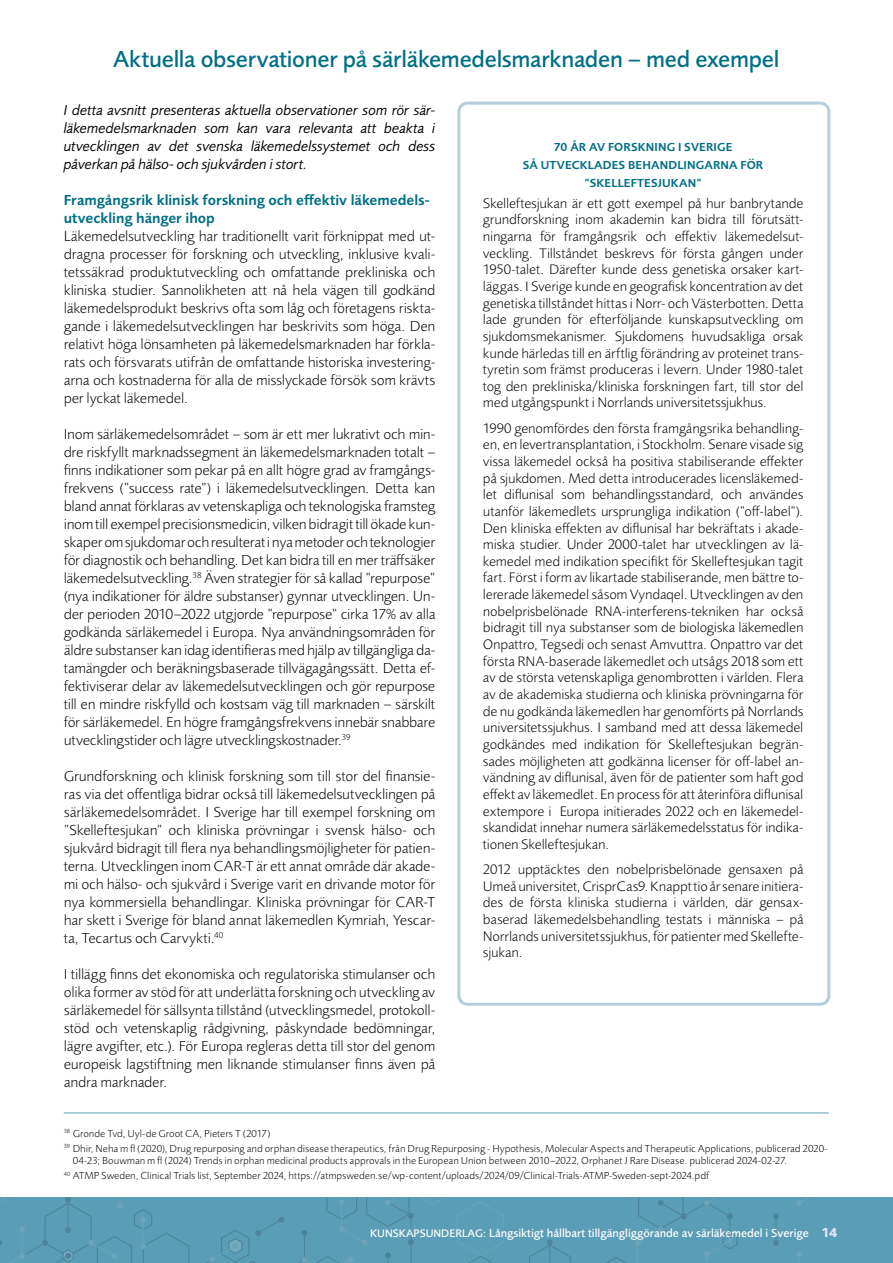
<style>
.page{position:relative;width:893px;height:1263px;background:#fff}
.page>*{position:absolute;margin:0;border:0;box-sizing:border-box;transform-origin:0 0}
.t1{font:500 24px "Vrmdrv Foundry Sans";letter-spacing:-.01em;color:#006f86}
.t2{font:300 15px/18px "Xbncmb Foundry Sans";letter-spacing:-.005em;color:#000;text-align:justify}
.t3{font:italic 15px/18px "Gbtnsq Foundry Sans";letter-spacing:-.005em;color:#000;text-align:justify}
.t4{font:600 15px/18px "Rsrmfd Foundry Sans";color:#006f86}
.t5{font:300 14.25px/16.6px "Xbncmb Foundry Sans";letter-spacing:-.005em;color:#000;text-align:justify}
.t6{font:500 12px "Vxwfvm Foundry Sans";color:#fff}
.t7{font:600 12px/18px "Rsrmfd Foundry Sans";letter-spacing:.01em;color:#006f86;text-align:center}
.t8{font:300 10.5px/14.7px "Xbncmb Foundry Sans";letter-spacing:.01em;color:#000}
.s1{font-size:11.25px}
.s2{font-family:"Foundry Sans"}
.s3{font-family:"Ddkhsn Foundry Sans";font-weight:700;font-size:13.5px;color:#dce8f7}
</style>
<div class="page">
<div style="left:0;top:1197px;width:893px;height:66px;background:#5a9db6"></div>
<hr style="left:64px;top:1113px;width:765px;height:1px;background:#5a9db6">
<div style="left:457px;top:102px;width:373px;height:904px;border:3px solid #b5ccda;border-radius:9px"></div>
<svg style="left:773px;top:1213px;width:6px;height:33px"></svg>
<svg style="left:796px;top:1251px;width:6px;height:7px"></svg>
<svg style="left:0;top:1197px;width:414px;height:66px"></svg>
<svg style="left:422px;top:1197px;width:311px;height:66px"></svg>
<svg style="left:796px;top:1197px;width:13px;height:9px"></svg>
<h2 class="t1" style="left:113px;top:46px;width:668px">Aktuella observationer på särläkemedelsmarknaden – med exempel</h2>
<p class="t3" style="left:64px;top:101px;width:373px">I detta avsnitt presenteras aktuella observationer som rör sär&shy;läkemedelsmarknaden som kan vara relevanta att beakta i utvecklingen av det svenska läkemedelssystemet och dess påverkan på hälso- och sjukvården i stort.</p>
<h3 class="t4" style="left:64px;top:191px;width:367px">Framgångsrik klinisk forskning och effektiv läkemedels&shy;utveckling hänger ihop</h3>
<p class="t2" style="left:64px;top:227px;width:373px">Läkemedelsutveckling har traditionellt varit förknippat med ut&shy;dragna processer för forskning och utveckling, inklusive kvali&shy;tetssäkrad produktutveckling och omfattande prekliniska och kliniska studier. Sannolikheten att nå hela vägen till godkänd läkemedelsprodukt beskrivs ofta som låg och företagens riskta&shy;gande i läkemedelsutvecklingen har beskrivits som höga. Den relativt höga lönsamheten på läkemedelsmarknaden har förkla&shy;rats och försvarats utifrån de omfattande historiska investering&shy;arna och kostnaderna för alla de misslyckade försök som krävts per lyckat läkemedel.</p>
<p class="t2" style="left:64px;top:425px;width:373px">Inom särläkemedelsområdet – som är ett mer lukrativt och min&shy;dre riskfyllt marknadssegment än läkemedelsmarknaden totalt – finns indikationer som pekar på en allt högre grad av framgångs&shy;frekvens (”success rate”) i läkemedelsutvecklingen. Detta kan bland annat förklaras av vetenskapliga och teknologiska framsteg inom till exempel precisionsmedicin, vilken bidragit till ökade kun&shy;skaper om sjukdomar och resulterat i nya metoder och teknologier för diagnostik och behandling. Det kan bidra till en mer träffsäker läkemedelsutveckling.<sup>38</sup> Även strategier för så kallad ”repurpose” (nya indikationer för äldre substanser) gynnar utvecklingen. Un&shy;der perioden 2010–2022 utgjorde ”repurpose” cirka 17% av alla godkända särläkemedel i Europa. Nya användningsområden för äldre substanser kan idag identifieras med hjälp av tillgängliga da&shy;tamängder och beräkningsbaserade tillvägagångssätt. Detta ef&shy;fektiviserar delar av läkemedelsutvecklingen och gör repurpose till en mindre riskfylld och kostsam väg till marknaden – särskilt för särläkemedel. En högre framgångsfrekvens innebär snabbare utvecklingstider och lägre utvecklingskostnader.<sup>39</sup></p>
<p class="t2" style="left:64px;top:767px;width:373px">Grundforskning och klinisk forskning som till stor del finansie&shy;ras via det offentliga bidrar också till läkemedelsutvecklingen på särläkemedelsområdet. I Sverige har till exempel forskning om ”Skelleftesjukan” och kliniska prövningar i svensk hälso- och sjukvård bidragit till flera nya behandlingsmöjligheter för patien&shy;terna. Utvecklingen inom CAR-T är ett annat område där akade&shy;mi och hälso- och sjukvård i Sverige varit en drivande motor för nya kommersiella behandlingar. Kliniska prövningar för CAR-T har skett i Sverige för bland annat läkemedlen Kymriah, Yescar&shy;ta, Tecartus och Carvykti.<sup>40</sup></p>
<p class="t2" style="left:64px;top:965px;width:373px">I tillägg finns det ekonomiska och regulatoriska stimulanser och olika former av stöd för att underlätta forskning och utveckling av särläkemedel för sällsynta tillstånd (utvecklingsmedel, protokoll&shy;stöd och vetenskaplig rådgivning, påskyndade bedömningar, lägre avgifter, etc.). För Europa regleras detta till stor del genom europeisk lagstiftning men liknande stimulanser finns även på andra marknader.</p>
<h3 class="t7" style="left:523px;top:138px;width:242px">70 ÅR AV FORSKNING I SVERIGE<br>SÅ UTVECKLADES BEHANDLINGARNA FÖR ”SKELLEFTESJUKAN”</h3>
<p class="t5" style="left:483px;top:195px;width:322px">Skelleftesjukan är ett gott exempel på hur banbrytande grundforskning inom akademin kan bidra till förutsätt&shy;ningarna för framgångsrik och effektiv läkemedelsut&shy;veckling. Tillståndet beskrevs för första gången under 1950-talet. Därefter kunde dess genetiska orsaker kart&shy;läggas. I Sverige kunde en geografisk koncentration av det genetiska tillståndet hittas i Norr- och Västerbotten. Detta lade grunden för efterföljande kunskapsutveckling om sjukdomsmekanismer. Sjukdomens huvudsakliga orsak kunde härledas till en ärftlig förändring av proteinet trans&shy;tyretin som främst produceras i levern. Under 1980-talet tog den prekliniska/kliniska forskningen fart, till stor del med utgångspunkt i Norrlands universitetssjukhus.</p>
<p class="t5" style="left:483px;top:420px;width:322px">1990 genomfördes den första framgångsrika behandling&shy;en, en levertransplantation, i Stockholm. Senare visade sig vissa läkemedel också ha positiva stabiliserande effekter på sjukdomen. Med detta introducerades licensläkemed&shy;let diflunisal som behandlingsstandard, och användes utanför läkemedlets ursprungliga indikation (”off-label”).<br>Den kliniska effekten av diflunisal har bekräftats i akade&shy;miska studier. Under 2000-talet har utvecklingen av lä&shy;kemedel med indikation specifikt för Skelleftesjukan tagit fart. Först i form av likartade stabiliserande, men bättre to&shy;lererade läkemedel såsom Vyndaqel. Utvecklingen av den nobelprisbelönade RNA-interferens-tekniken har också bidragit till nya substanser som de biologiska läkemedlen Onpattro, Tegsedi och senast Amvuttra. Onpattro var det första RNA-baserade läkemedlet och utsågs 2018 som ett av de största vetenskapliga genombrotten i världen. Flera av de akademiska studierna och kliniska prövningarna för de nu godkända läkemedlen har genomförts på Norrlands universitetssjukhus. I samband med att dessa läkemedel godkändes med indikation för Skelleftesjukan begrän&shy;sades möjligheten att godkänna licenser för off-label an&shy;vändning av diflunisal, även för de patienter som haft god effekt av läkemedlet. En process för att återinföra diflunisal extempore i Europa initierades 2022 och en läkemedel&shy;skandidat innehar numera särläkemedelsstatus för indika&shy;tionen Skelleftesjukan.</p>
<p class="t5" style="left:483px;top:861px;width:322px">2012 upptäcktes den nobelprisbelönade gensaxen på Umeå universitet, CrisprCas9. Knappt tio år senare initiera&shy;des de första kliniska studierna i världen, där gensax&shy;baserad läkemedelsbehandling testats i människa – på Norrlands universitetssjukhus, för patienter med Skellefte&shy;sjukan.</p>
<p class="t8" style="left:64px;top:1126px;width:765px"><sup>38</sup> Gronde Tvd, Uyl-de Groot CA, Pieters T (2017)<br><sup>39</sup> Dhir, Neha m fl (2020), Drug repurposing and orphan disease therapeutics, från Drug Repurposing - Hypothesis, Molecular Aspects and Therapeutic Applications, publicerad 2020-</p>
<p class="t8" style="left:64px;top:1153px;width:725px;text-indent:9px">04-23; Bouwman m fl (2024) Trends in orphan medicinal products approvals in the European Union between 2010–2022, Orphanet J Rare Disease. publicerad 2024-02-27.<br><sup>40</sup> ATMP Sweden, Clinical Trials list, September 2024, https://atmpsweden.se/wp-content/uploads/2024/09/Clinical-Trials-ATMP-Sweden-sept-2024.pdf</p>
<p class="t6" style="left:370px;top:1226px;width:469px"><span class="s1">KUNSKAPSUNDERLAG:</span> Långsiktigt hållbart tillgän<span class="s2">g</span>liggörande av särläkemedel i Sverige <span class="s3">14</span></p>
</div>
